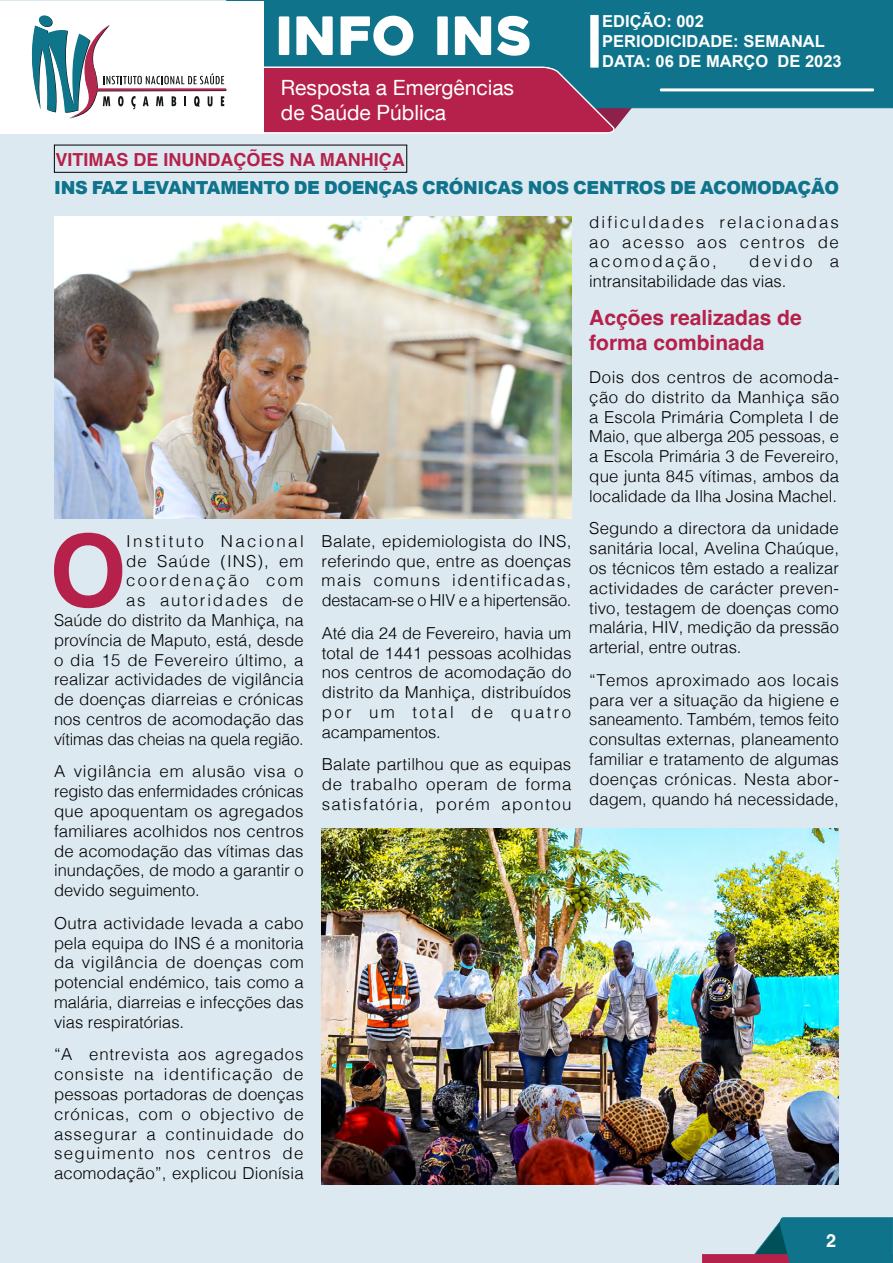
<style>
.page{position:relative;width:893px;height:1263px;background:#dde9f1}
.page>*{position:absolute;margin:0;border:0;box-sizing:border-box;transform-origin:0 0}
.t1{font:700 99px "Helvetica";color:#b5214a}
.t2{font:52.8px "Heavitas";color:#fff}
.t3{font:21px/25.2px "Helvetica Neue LT Com";color:#fff}
.t4{font:700 21px/25.2px "Helvetica";color:#b5214a}
.t5{font:900 18px "Arial";letter-spacing:-.02em;color:#0e738b}
.t6{font:700 18px "Helvetica";color:#b5214a}
.t7{font:700 18px "Helvetica";color:#fff}
.t8{font:300 16.5px/19.8px "Helvetica";letter-spacing:.005em;color:#000;text-align:justify}
.t9{font:700 16.5px/19.8px "Arial";color:#fff}
</style>
<div class="page">
<div style="left:702px;top:1254px;width:191px;height:9px;background:#b5214a"></div>
<svg style="left:753px;top:1217px;width:140px;height:46px;background:#28778d"></svg>
<div style="left:227px;top:0;width:666px;height:108px;background:#0e738b"></div>
<div style="left:1px;top:1px;width:263px;height:132px;background:#fff"></div>
<hr style="left:660px;top:88px;width:214px;height:3px;background:#fff">
<svg style="left:31px;top:15px;width:609px;height:118px"></svg>
<div style="left:591px;top:16px;width:7px;height:51px;border:1px solid #fff"></div>
<img style="left:54px;top:216px;width:517px;height:302px">
<img style="left:322px;top:828px;width:517px;height:356px">
<h2 class="t2" style="left:276px;top:3px;width:258px">INFO INS</h2>
<p class="t3" style="left:281px;top:74px;width:235px">Resposta a Emergências de Saúde Pública</p>
<p class="t6" style="left:56px;top:148px;width:351px">VITIMAS DE INUNDAÇÕES NA MANHIÇA</p>
<p class="t9" style="left:602px;top:12px;width:241px">EDIÇÃO: 002<br>PERIODICIDADE: SEMANAL<br>DATA: 06 DE MARÇO DE 2023</p>
<p class="t5" style="left:54px;top:174px;width:786px">INS FAZ LEVANTAMENTO DE DOENÇAS CRÓNICAS NOS CENTROS DE ACOMODAÇÃO</p>
<h1 class="t1" style="left:49px;top:511px;width:79px">O</h1>
<p class="t8" style="left:54px;top:530px;width:251px;text-align:right">Instituto Nacional<br>de Saúde (INS), em coordenação com<br>as autoridades de<br>Saúde do distrito da Manhiça, na província de Maputo, está, desde o dia 15 de Fevereiro último, a realizar actividades de vigilância de doenças diarreias e crónicas nos centros de acomodação das vítimas das cheias na quela região.</p>
<p class="t8" style="left:54px;top:760px;width:251px">A vigilância em alusão visa o registo das enfermidades crónicas que apoquentam os agregados familiares acolhidos nos centros de acomodação das vítimas das inundações, de modo a garantir o devido seguimento.</p>
<p class="t8" style="left:54px;top:912px;width:251px">Outra actividade levada a cabo pela equipa do INS é a monitoria da vigilância de doenças com potencial endémico, tais como a malária, diarreias e infecções das vias respiratórias.</p>
<p class="t8" style="left:54px;top:1043px;width:251px">“A entrevista aos agregados consiste na identificação de pessoas portadoras de doenças crónicas, com o objectivo de assegurar a continuidade do seguimento nos centros de acomodação”, explicou Dionísia</p>
<p class="t8" style="left:322px;top:530px;width:251px">Balate, epidemiologista do INS, referindo que, entre as doenças mais comuns identificadas, destacam-se o HIV e a hipertensão.</p>
<p class="t8" style="left:322px;top:622px;width:251px">Até dia 24 de Fevereiro, havia um total de 1441 pessoas acolhidas nos centros de acomodação do distrito da Manhiça, distribuídos por um total de quatro acampamentos.</p>
<p class="t8" style="left:322px;top:753px;width:251px">Balate partilhou que as equipas de trabalho operam de forma satisfatória, porém apontou</p>
<p class="t8" style="left:589px;top:211px;width:251px">dificuldades relacionadas ao acesso aos centros de acomodação,</p>
<p class="t8" style="left:589px;top:250px;width:251px;text-indent:160px">devido a intransitabilidade das vias.</p>
<p class="t4" style="left:589px;top:308px;width:214px">Acções realizadas de forma combinada</p>
<p class="t8" style="left:589px;top:366px;width:251px">Dois dos centros de acomoda&shy;ção do distrito da Manhiça são a Escola Primária Completa I de Maio, que alberga 205 pessoas, e a Escola Primária 3 de Fevereiro, que junta 845 vítimas, ambos da localidade da Ilha Josina Machel.</p>
<p class="t8" style="left:589px;top:517px;width:251px">Segundo a directora da unidade sanitária local, Avelina Chaúque, os técnicos têm estado a realizar actividades de carácter preven&shy;tivo, testagem de doenças como malária, HIV, medição da pressão arterial, entre outras.</p>
<p class="t8" style="left:589px;top:669px;width:251px">“Temos aproximado aos locais para ver a situação da higiene e saneamento. Também, temos feito consultas externas, planeamento familiar e tratamento de algumas doenças crónicas. Nesta abor&shy;dagem, quando há necessidade,</p>
<p class="t7" style="left:826px;top:1229px;width:12px">2</p>
</div>
